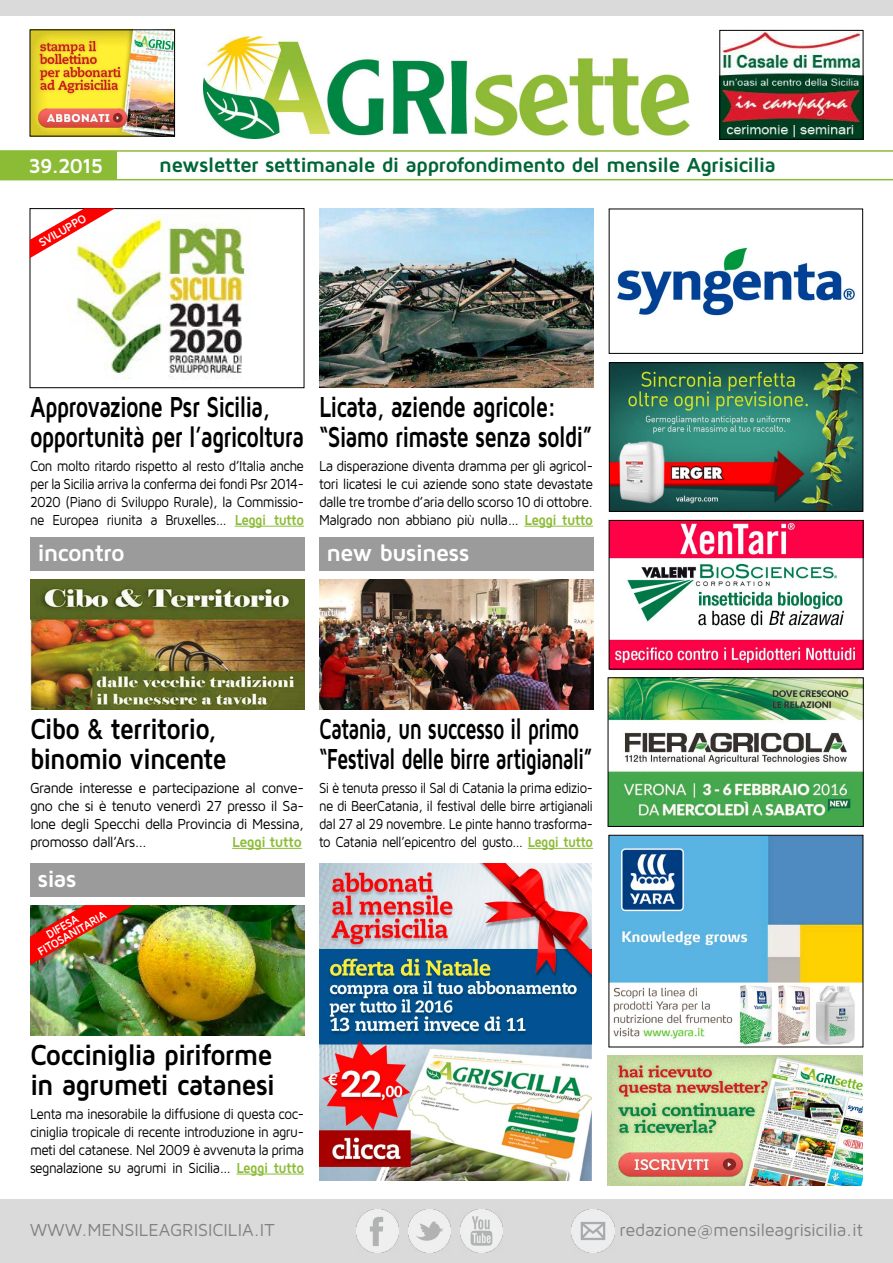
<style>
.page{position:relative;width:893px;height:1263px;background:#fff}
.page>*{position:absolute;margin:0;border:0;box-sizing:border-box;transform-origin:0 0}
.t1{font:700 30px/30px "Maven Pro";letter-spacing:-.04em;color:#000;scale:.74 1}
.t2{font:700 30px/30px "Maven Pro";letter-spacing:-.04em;color:#000;scale:.67 1}
.t3{font:700 30px/30px "Maven Pro";letter-spacing:-.04em;color:#000;scale:.9 1}
.t4{font:700 30px/30px "Maven Pro";letter-spacing:-.04em;color:#000;scale:.85 1}
.t5{font:700 24px "Maven Pro";letter-spacing:-.04em;color:#fff}
.t6{font:700 21px "Maven Pro";letter-spacing:-.04em;color:#006536}
.t7{font:700 21px "Maven Pro";letter-spacing:-.055em;color:#fff}
.t8{font:18px "Maven Pro";letter-spacing:-.01em;color:#818181}
.t9{font:15px/18px "Maven Pro";letter-spacing:-.04em;color:#000;text-align:justify;scale:.88 1}
.t10{font:15px/18px "Maven Pro";letter-spacing:-.04em;color:#000;text-align:justify;scale:.9 1}
.t11{font:15px/18px "Maven Pro";letter-spacing:-.04em;color:#000;text-align:justify;scale:.89 1}
.t12{font:15px/18px "Maven Pro";letter-spacing:-.04em;color:#000;text-align:justify;scale:.92 1}
.t13{font:15px/18px "Maven Pro";letter-spacing:-.04em;color:#000;text-align:justify;scale:.95 1}
.t14{font:700 15px "Maven Pro";letter-spacing:-.035em;color:#8cbc36;scale:.95 1}
.t15{font:700 12px/10.5px "Maven Pro";color:#fff;scale:.9 1}
.t16{font:700 12px "Maven Pro";color:#fff;scale:.95 1}
.s1{font-weight:700;color:#8cbc36}
</style>
<div class="page">
<div style="left:0;top:1199px;width:893px;height:64px;background:#dadada"></div>
<img style="left:572px;top:1210px;width:42px;height:42px">
<img style="left:356px;top:1210px;width:43px;height:42px">
<img style="left:408px;top:1210px;width:43px;height:42px">
<img style="left:460px;top:1210px;width:43px;height:42px">
<div style="left:0;top:0;width:893px;height:15px;background:#dadada"></div>
<img style="left:204px;top:36px;width:485px;height:102px">
<hr style="left:0;top:150px;width:893px;height:2px;background:#8cbc36">
<hr style="left:0;top:179px;width:893px;height:1px;background:#8cbc36">
<div style="left:0;top:151px;width:116px;height:29px;background:#8cbc36"></div>
<hr style="left:235px;top:526px;width:69px;height:1px;background:#8cbc36">
<hr style="left:236px;top:1174px;width:68px;height:1px;background:#8cbc36">
<img style="left:319px;top:209px;width:274px;height:179px">
<img style="left:319px;top:579px;width:274px;height:131px">
<hr style="left:528px;top:848px;width:65px;height:1px;background:#8cbc36">
<img style="left:30px;top:579px;width:274px;height:131px">
<div style="left:30px;top:538px;width:274px;height:33px;background:#9b9b9b"></div>
<div style="left:30px;top:864px;width:274px;height:33px;background:#9b9b9b"></div>
<div style="left:319px;top:538px;width:274px;height:33px;background:#9b9b9b"></div>
<img style="left:721px;top:32px;width:140px;height:105px">
<div style="left:719px;top:30px;width:144px;height:109px;border:1px solid #000"></div>
<img style="left:32px;top:32px;width:141px;height:102px">
<div style="left:30px;top:30px;width:145px;height:106px;border:1px solid #000"></div>
<img style="left:616px;top:247px;width:240px;height:69px">
<div style="left:609px;top:209px;width:254px;height:145px;border:1px solid #000"></div>
<img style="left:611px;top:522px;width:250px;height:145px">
<div style="left:609px;top:520px;width:254px;height:149px;border:1px solid #000"></div>
<img style="left:611px;top:364px;width:250px;height:146px">
<div style="left:609px;top:362px;width:254px;height:150px;border:1px solid #000"></div>
<img style="left:611px;top:837px;width:250px;height:208px">
<img style="left:610px;top:680px;width:251px;height:145px">
<div style="left:608px;top:678px;width:255px;height:149px;border:1px solid #000"></div>
<img style="left:608px;top:1056px;width:255px;height:130px">
<hr style="left:524px;top:526px;width:69px;height:1px;background:#8cbc36">
<img style="left:30px;top:905px;width:274px;height:130px">
<img style="left:30px;top:905px;width:103px;height:60px">
<img style="left:73px;top:217px;width:175px;height:163px">
<div style="left:30px;top:208px;width:274px;height:180px;border:1px solid #000"></div>
<svg style="left:30px;top:208px;width:85px;height:50px"></svg>
<hr style="left:232px;top:848px;width:70px;height:1px;background:#8cbc36">
<img style="left:319px;top:864px;width:272px;height:317px">
<h3 class="t7" style="left:29px;top:152px;width:77px">39.2015</h3>
<h3 class="t6" style="left:159px;top:152px;width:618px">newsletter settimanale di approfondimento del mensile Agrisicilia</h3>
<p class="t16" style="left:36px;top:237px;width:57px;rotate:-30deg">SVILUPPO</p>
<h1 class="t1" style="left:30px;top:390px;width:372px">Approvazione Psr Sicilia, opportunità per l’agricoltura</h1>
<p class="t11" style="left:30px;top:456px;width:309px">Con molto ritardo rispetto al resto d’Italia anche per la Sicilia arriva la conferma dei fondi Psr 2014- 2020 (Piano di Sviluppo Rurale), la Commissio&shy;ne Europea riunita a Bruxelles... <span class="s1">Leggi tutto</span></p>
<h2 class="t5" style="left:38px;top:538px;width:89px">incontro</h2>
<h1 class="t1" style="left:319px;top:390px;width:371px">Licata, aziende agricole: “Siamo rimaste senza soldi”</h1>
<p class="t12" style="left:319px;top:456px;width:299px">La disperazione diventa dramma per gli agricol&shy;tori licatesi le cui aziende sono state devastate dalle tre trombe d’aria dello scorso 10 di ottobre.<br>Malgrado non abbiano più nulla... <span class="s1">Leggi tutto</span></p>
<h2 class="t5" style="left:327px;top:538px;width:145px">new business</h2>
<h1 class="t4" style="left:30px;top:712px;width:233px">Cibo &amp; territorio, binomio vincente</h1>
<p class="t13" style="left:30px;top:778px;width:290px">Grande interesse e partecipazione al conve&shy;gno che si è tenuto venerdì 27 presso il Sa&shy;lone degli Specchi della Provincia di Messina, promosso dall’Ars...</p>
<p class="t14" style="left:232px;top:832px;width:75px">Leggi tutto</p>
<h2 class="t5" style="left:38px;top:863px;width:41px">sias</h2>
<p class="t15" style="left:31px;top:938px;width:87px;text-indent:16px;rotate:-30deg">DIFESA<br>FITOSANITARIA</p>
<h1 class="t2" style="left:319px;top:712px;width:409px">Catania, un successo il primo “Festival delle birre artigianali”</h1>
<p class="t9" style="left:319px;top:778px;width:313px">Si è tenuta presso il Sal di Catania la prima edizio&shy;ne di BeerCatania, il festival delle birre artigianali dal 27 al 29 novembre. Le pinte hanno trasforma&shy;to Catania nell’epicentro del gusto... <span class="s1">Leggi tutto</span></p>
<h1 class="t3" style="left:30px;top:1038px;width:274px">Cocciniglia piriforme in agrumeti catanesi</h1>
<p class="t10" style="left:30px;top:1104px;width:306px">Lenta ma inesorabile la diffusione di questa coc&shy;ciniglia tropicale di recente introduzione in agru&shy;meti del catanese. Nel 2009 è avvenuta la prima segnalazione su agrumi in Sicilia... <span class="s1">Leggi tutto</span></p>
<p class="t8" style="left:30px;top:1218px;width:246px">WWW.MENSILEAGRISICILIA.IT</p>
<p class="t8" style="left:619px;top:1218px;width:245px">redazione@mensileagrisicilia.it</p>
</div>
